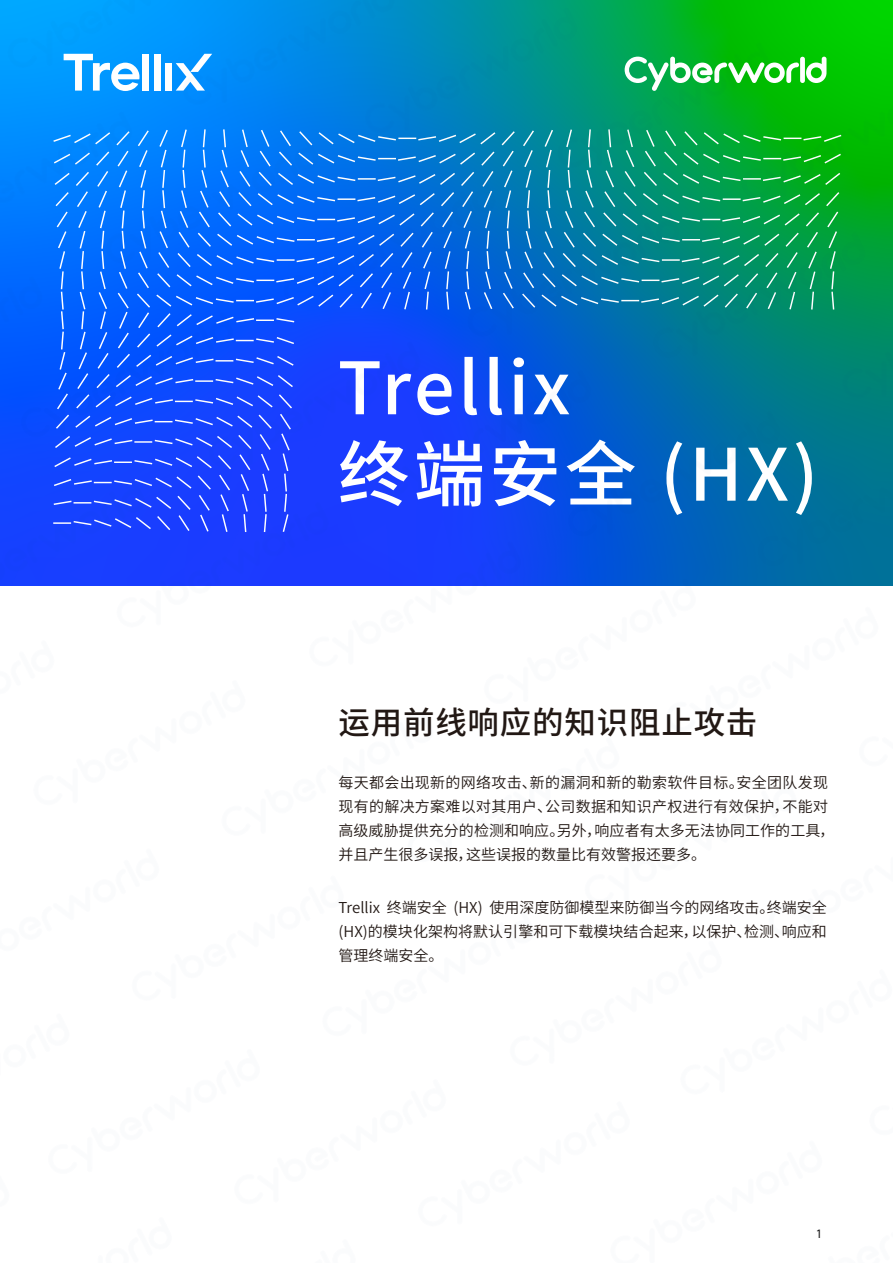
<style>
.page{position:relative;width:893px;height:1263px;background:#fff}
.page>*{position:absolute;margin:0;border:0;box-sizing:border-box;transform-origin:0 0}
.t1{font:500 72px/86.4px "Source Han Sans CN";letter-spacing:.05em;color:#fff}
.t2{font:500 31.5px "Source Han Sans CN";letter-spacing:.025em;color:#221814}
.t3{font:15px/24px "Source Han Sans CN";letter-spacing:.005em;color:#221814}
.t4{font:12px "Hanchansans";color:#1a1a1a}
</style>
<div class="page">
<img style="left:0;top:0;width:893px;height:586px">
<h1 class="t1" style="left:338px;top:346px;width:482px">Trellix<br>终端安全 (HX)</h1>
<h2 class="t2" style="left:338px;top:705px;width:420px">运用前线响应的知识阻止攻击</h2>
<p class="t3" style="left:338px;top:770px;width:498px">每天都会出现新的网络攻击、新的漏洞和新的勒索软件目标。安全团队发现现有的解决方案难以对其用户、公司数据和知识产权进行有效保护，不能对高级威胁提供充分的检测和响应。另外，响应者有太多无法协同工作的工具，并且产生很多误报，这些误报的数量比有效警报还要多。</p>
<p class="t3" style="left:338px;top:896px;width:490px;text-align:justify">Trellix 终端安全 (HX) 使用深度防御模型来防御当今的网络攻击。终端安全(HX)的模块化架构将默认引擎和可下载模块结合起来，以保护、检测、响应和管理终端安全。</p>
<p class="t4" style="left:817px;top:1228px;width:6px">1</p>
</div>
